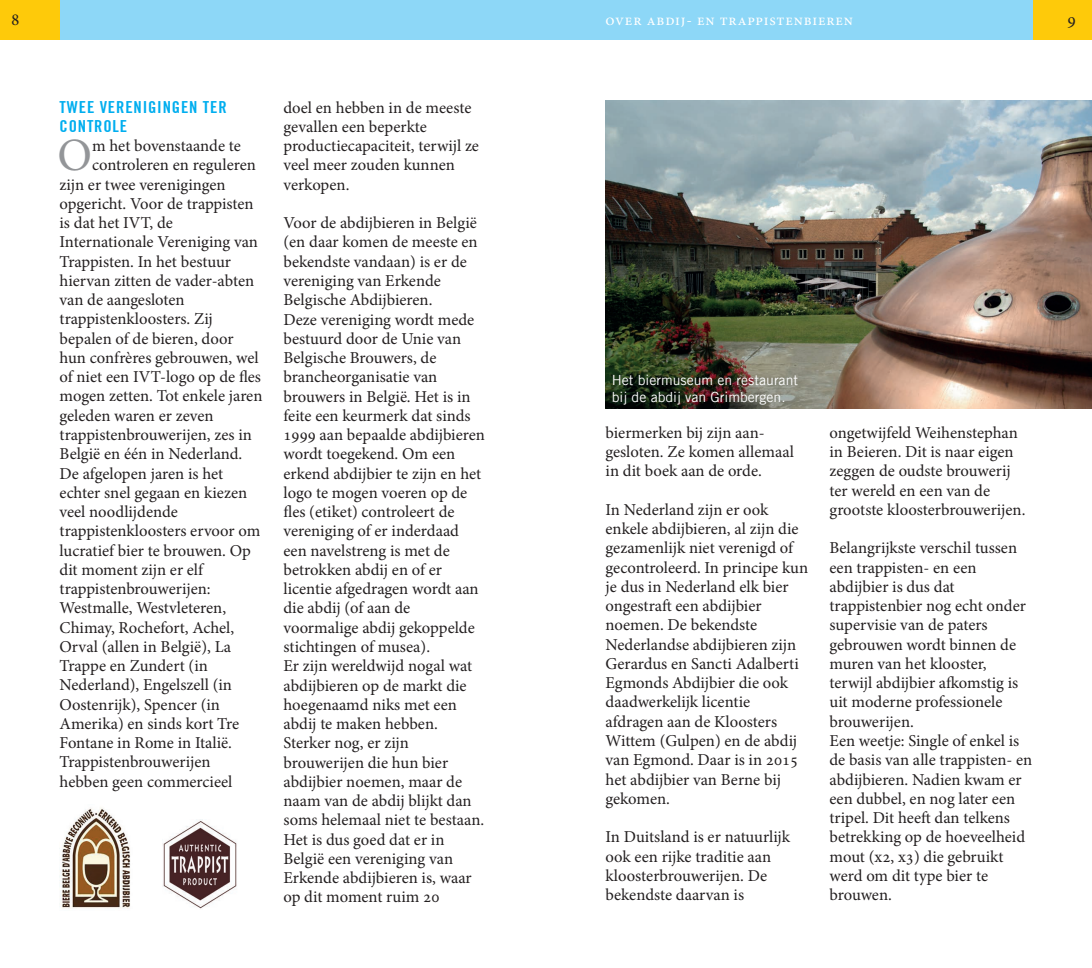
<style>
.page{position:relative;width:1092px;height:968px;background:#fff}
.page>*{position:absolute;margin:0;border:0;box-sizing:border-box;transform-origin:0 0}
.Grijs_-_begin_letter{font:46.2px "Minion Pro";color:#939598}
.t1{font:17.5px "Minion Pro";color:#231f20}
.Grijs_-_begin_letter-2{font:16.62px/19.2px "Minion Pro";color:#231f20}
.Tussen_kopje_blauw_K{font:700 condensed 16.62px/19.2px "Trade Gothic No.20";letter-spacing:.05em;color:#00aeef}
.t2{font:15.75px "Minion Pro";letter-spacing:.05em;color:#fff}
.bijschrift_foto{font:14px "Trade Gothic LT";color:#fff}
</style>
<div class="page">
<div style="left:1032px;top:0;width:59px;height:40px;background:#feca0a"></div>
<div style="left:0;top:0;width:60px;height:40px;background:#feca0a"></div>
<div style="left:60px;top:0;width:972px;height:40px;background:#8dd7f7"></div>
<img style="left:605px;top:100px;width:486px;height:308px">
<img style="left:60px;top:807px;width:70px;height:102px">
<img style="left:163px;top:819px;width:74px;height:89px">
<p class="t1" style="left:11px;top:7px;width:10px">8</p>
<p class="t1" style="left:1067px;top:7px;width:10px">9</p>
<p class="t2" style="left:605px;top:10px;width:249px">OVER ABDIJ- EN TRAPPISTENBIEREN</p>
<p class="Tussen_kopje_blauw_K" style="left:60px;top:97px;width:169px">TWEE VERENIGINGEN TER<br>CONTROLE</p>
<p class="Grijs_-_begin_letter" style="left:57px;top:125px;width:36px">O</p>
<p class="Grijs_-_begin_letter-2" style="left:92px;top:136px;width:150px">m het bovenstaande te</p>
<p class="Grijs_-_begin_letter-2" style="left:92px;top:155px;width:165px">controleren en reguleren</p>
<p class="Grijs_-_begin_letter-2" style="left:60px;top:175px;width:168px">zijn er twee verenigingen</p>
<p class="Grijs_-_begin_letter-2" style="left:60px;top:194px;width:196px">opgericht. Voor de trappisten</p>
<p class="Grijs_-_begin_letter-2" style="left:60px;top:213px;width:115px">is dat het IVT, de</p>
<p class="Grijs_-_begin_letter-2" style="left:60px;top:232px;width:200px">Internationale Vereniging van</p>
<p class="Grijs_-_begin_letter-2" style="left:60px;top:252px;width:173px">Trappisten. In het bestuur</p>
<p class="Grijs_-_begin_letter-2" style="left:60px;top:271px;width:196px">hiervan zitten de vader-abten</p>
<p class="Grijs_-_begin_letter-2" style="left:60px;top:290px;width:127px">van de aangesloten</p>
<p class="Grijs_-_begin_letter-2" style="left:60px;top:309px;width:155px">trappistenkloosters. Zij</p>
<p class="Grijs_-_begin_letter-2" style="left:60px;top:329px;width:175px">bepalen of de bieren, door</p>
<p class="Grijs_-_begin_letter-2" style="left:60px;top:348px;width:200px">hun confrères gebrouwen, wel</p>
<p class="Grijs_-_begin_letter-2" style="left:60px;top:367px;width:203px">of niet een IVT-logo op de fles</p>
<p class="Grijs_-_begin_letter-2" style="left:60px;top:386px;width:204px">mogen zetten. Tot enkele jaren</p>
<p class="Grijs_-_begin_letter-2" style="left:60px;top:406px;width:156px">geleden waren er zeven</p>
<p class="Grijs_-_begin_letter-2" style="left:60px;top:425px;width:194px">trappistenbrouwerijen, zes in</p>
<p class="Grijs_-_begin_letter-2" style="left:60px;top:444px;width:184px">België en één in Nederland.</p>
<p class="Grijs_-_begin_letter-2" style="left:60px;top:463px;width:165px">De afgelopen jaren is het</p>
<p class="Grijs_-_begin_letter-2" style="left:60px;top:483px;width:189px">echter snel gegaan en kiezen</p>
<p class="Grijs_-_begin_letter-2" style="left:60px;top:502px;width:120px">veel noodlijdende</p>
<p class="Grijs_-_begin_letter-2" style="left:60px;top:521px;width:202px">trappistenkloosters ervoor om</p>
<p class="Grijs_-_begin_letter-2" style="left:60px;top:540px;width:193px">lucratief bier te brouwen. Op</p>
<p class="Grijs_-_begin_letter-2" style="left:60px;top:560px;width:145px">dit moment zijn er elf</p>
<p class="Grijs_-_begin_letter-2" style="left:60px;top:579px;width:153px">trappistenbrouwerijen:</p>
<p class="Grijs_-_begin_letter-2" style="left:60px;top:598px;width:168px">Westmalle, Westvleteren,</p>
<p class="Grijs_-_begin_letter-2" style="left:60px;top:617px;width:176px">Chimay, Rochefort, Achel,</p>
<p class="Grijs_-_begin_letter-2" style="left:60px;top:637px;width:173px">Orval (allen in België), La</p>
<p class="Grijs_-_begin_letter-2" style="left:60px;top:656px;width:150px">Trappe en Zundert (in</p>
<p class="Grijs_-_begin_letter-2" style="left:60px;top:675px;width:174px">Nederland), Engelszell (in</p>
<p class="Grijs_-_begin_letter-2" style="left:60px;top:694px;width:162px">Oostenrijk), Spencer (in</p>
<p class="Grijs_-_begin_letter-2" style="left:60px;top:714px;width:181px">Amerika) en sinds kort Tre</p>
<p class="Grijs_-_begin_letter-2" style="left:60px;top:733px;width:174px">Fontane in Rome in Italië.</p>
<p class="Grijs_-_begin_letter-2" style="left:60px;top:752px;width:153px">Trappistenbrouwerijen</p>
<p class="Grijs_-_begin_letter-2" style="left:60px;top:771px;width:174px">hebben geen commercieel</p>
<p class="Grijs_-_begin_letter-2" style="left:283px;top:98px;width:197px">doel en hebben in de meeste gevallen een beperkte productiecapaciteit, terwijl ze veel meer zouden kunnen verkopen.</p>
<p class="Grijs_-_begin_letter-2" style="left:283px;top:213px;width:196px">Voor de abdijbieren in België (en daar komen de meeste en bekendste vandaan) is er de vereniging van Erkende<br>Belgische Abdijbieren.</p>
<p class="Grijs_-_begin_letter-2" style="left:283px;top:309px;width:203px">Deze vereniging wordt mede bestuurd door de Unie van<br>Belgische Brouwers, de brancheorganisatie van brouwers in België. Het is in feite een keurmerk dat sinds<br>1999 aan bepaalde abdijbieren wordt toegekend. Om een erkend abdijbier te zijn en het logo te mogen voeren op de fles (etiket) controleert de vereniging of er inderdaad</p>
<p class="Grijs_-_begin_letter-2" style="left:283px;top:540px;width:197px">een navelstreng is met de betrokken abdij en of er licentie afgedragen wordt aan die abdij (of aan de voormalige abdij gekoppelde stichtingen of musea).</p>
<p class="Grijs_-_begin_letter-2" style="left:283px;top:656px;width:202px">Er zijn wereldwijd nogal wat abdijbieren op de markt die hoegenaamd niks met een abdij te maken hebben.<br>Sterker nog, er zijn brouwerijen die hun bier abdijbier noemen, maar de naam van de abdij blijkt dan soms helemaal niet te bestaan.<br>Het is dus goed dat er in<br>België een vereniging van<br>Erkende abdijbieren is, waar op dit moment ruim 20</p>
<p class="bijschrift_foto" style="left:611px;top:371px;width:188px">Het biermuseum en restaurant</p>
<p class="bijschrift_foto" style="left:611px;top:388px;width:175px">bij de abdij van Grimbergen.</p>
<p class="Grijs_-_begin_letter-2" style="left:605px;top:423px;width:190px">biermerken bij zijn aan&shy;gesloten. Ze komen allemaal in dit boek aan de orde.</p>
<p class="Grijs_-_begin_letter-2" style="left:605px;top:500px;width:204px">In Nederland zijn er ook enkele abdijbieren, al zijn die gezamenlijk niet verenigd of gecontroleerd. In principe kun je dus in Nederland elk bier ongestraft een abdijbier noemen. De bekendste<br>Nederlandse abdijbieren zijn<br>Gerardus en Sancti Adalberti<br>Egmonds Abdijbier die ook daadwerkelijk licentie afdragen aan de Kloosters<br>Wittem (Gulpen) en de abdij van Egmond. Daar is in 2015 het abdijbier van Berne bij gekomen.</p>
<p class="Grijs_-_begin_letter-2" style="left:605px;top:827px;width:186px">In Duitsland is er natuurlijk ook een rijke traditie aan kloosterbrouwerijen. De bekendste daarvan is</p>
<p class="Grijs_-_begin_letter-2" style="left:829px;top:423px;width:197px">ongetwijfeld Weihenstephan in Beieren. Dit is naar eigen zeggen de oudste brouwerij ter wereld en een van de grootste kloosterbrouwerijen.</p>
<p class="Grijs_-_begin_letter-2" style="left:829px;top:538px;width:198px">Belangrijkste verschil tussen een trappisten- en een abdijbier is dus dat trappistenbier nog echt onder supervisie van de paters gebrouwen wordt binnen de muren van het klooster, terwijl abdijbier afkomstig is uit moderne professionele brouwerijen.</p>
<p class="Grijs_-_begin_letter-2" style="left:829px;top:731px;width:204px">Een weetje: Single of enkel is de basis van alle trappisten- en abdijbieren. Nadien kwam er een dubbel, en nog later een tripel. Dit heeft dan telkens betrekking op de hoeveelheid mout (x2, x3) die gebruikt werd om dit type bier te brouwen.</p>
</div>
